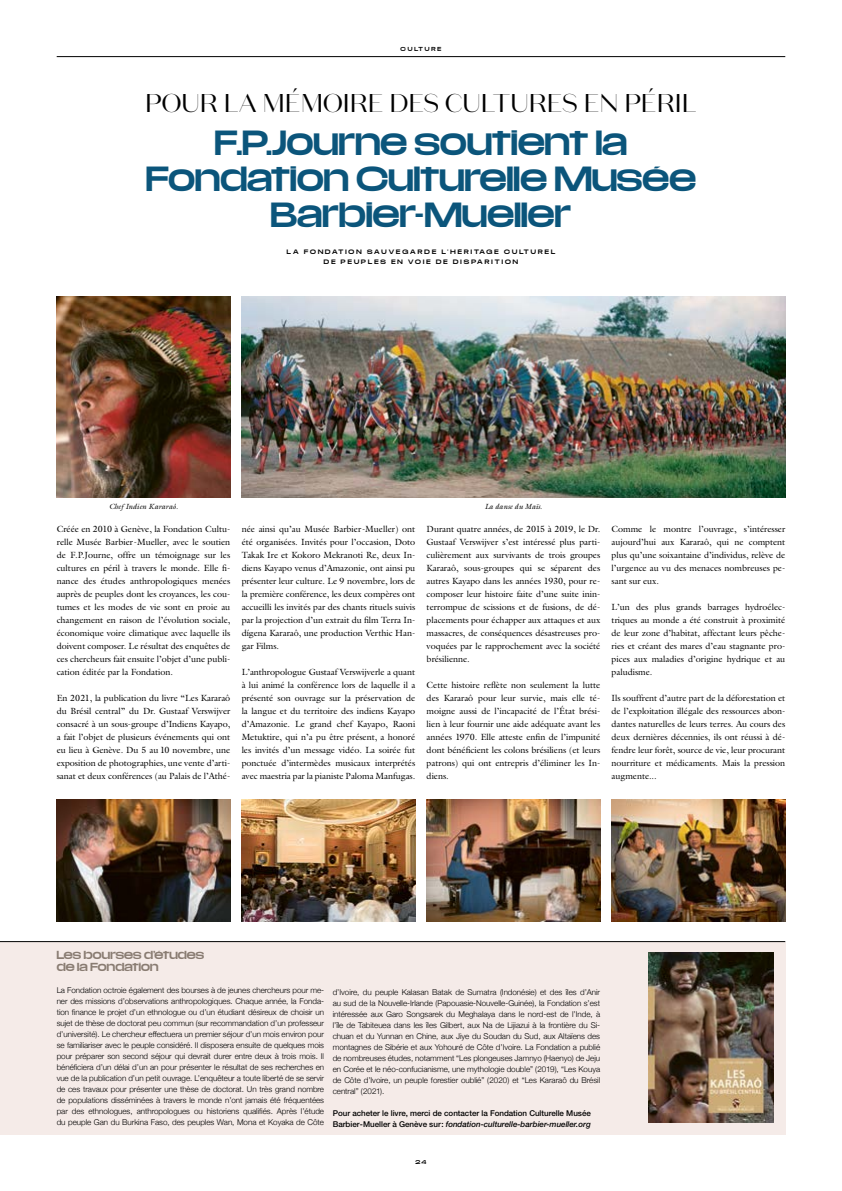
<style>
.page{position:relative;width:842px;height:1191px;background:#fff}
.page>*{position:absolute;margin:0;border:0;box-sizing:border-box;transform-origin:0 0}
.t1{font:30px/36px "Media Sans Extended";letter-spacing:.01em;color:#0b557b;text-align:center}
.t2{font:25.7px "Domaine Sans Display";color:#000}
.t3{font:10px/12px "Media Sans Extended";letter-spacing:.015em;color:#897c72}
.t4{font:9px/13px "Galliard";letter-spacing:-.005em;color:#000;text-align:justify}
.t5{font:300 8px/11px "Helvetica Neue";letter-spacing:-.005em;color:#000;text-align:justify}
.t6{font:500 8px/11px "Helvetica Neue";letter-spacing:-.005em;color:#000}
.t7{font:italic 7.5px "Galliard";color:#000}
.t8{font:5.5px/10px "Media Sans Extended";letter-spacing:.38em;color:#000;text-align:center}
.t9{font:5px "Media Sans Extended";letter-spacing:.38em;color:#000}
.t10{font:4.8px "Media Sans Extended";color:#000}
.s1{font-style:italic}
</style>
<div class="page">
<hr style="left:57px;top:56px;width:728px;height:1px;background:#000">
<img style="left:57px;top:799px;width:173px;height:122px">
<img style="left:612px;top:799px;width:173px;height:122px">
<img style="left:242px;top:799px;width:173px;height:122px">
<img style="left:427px;top:799px;width:173px;height:122px">
<div style="left:0;top:941px;width:785px;height:193px;background:#f5ebe8"></div>
<img style="left:648px;top:952px;width:125px;height:170px">
<hr style="left:0;top:941px;width:785px;height:1px;background:#000">
<img style="left:57px;top:297px;width:173px;height:200px">
<img style="left:242px;top:297px;width:543px;height:200px">
<p class="t9" style="left:401px;top:46px;width:42px">CULTURE</p>
<h2 class="t2" style="left:145px;top:87px;width:553px">POUR LA MÉMOIRE DES CULTURES EN PÉRIL</h2>
<h1 class="t1" style="left:146px;top:124px;width:551px">F.P.Journe soutient la<br>Fondation Culturelle Musée<br>Barbier-Mueller</h1>
<p class="t8" style="left:287px;top:247px;width:270px">LA FONDATION SAUVEGARDE L'HÉRITAGE CULTUREL<br>DE PEUPLES EN VOIE DE DISPARITION</p>
<p class="t7" style="left:109px;top:502px;width:70px">Chef Indien Kararaô.</p>
<p class="t7" style="left:485px;top:502px;width:59px">La danse du Maïs.</p>
<p class="t4" style="left:57px;top:522px;width:175px">Créée en 2010 à Genève, la Fondation Cultu&shy;relle Musée Barbier-Mueller, avec le soutien de F.P.Journe, offre un témoignage sur les cultures en péril à travers le monde. Elle fi&shy;nance des études anthropologiques menées auprès de peuples dont les croyances, les cou&shy;tumes et les modes de vie sont en proie au changement en raison de l’évolution sociale, économique voire climatique avec laquelle ils doivent composer. Le résultat des enquêtes de ces chercheurs fait ensuite l’objet d’une publi&shy;cation éditée par la Fondation.</p>
<p class="t4" style="left:57px;top:691px;width:175px">En 2021, la publication du livre “Les Kararaô du Brésil central” du Dr. Gustaaf Verswijver consacré à un sous-groupe d’Indiens Kayapo, a fait l’objet de plusieurs événements qui ont eu lieu à Genève. Du 5 au 10 novembre, une exposition de photographies, une vente d’arti&shy;sanat et deux conférences (au Palais de l’Athé-</p>
<p class="t4" style="left:242px;top:522px;width:175px">née ainsi qu’au Musée Barbier-Mueller) ont été organisées. Invités pour l’occasion, Doto Takak Ire et Kokoro Mekranoti Re, deux In&shy;diens Kayapo venus d’Amazonie, ont ainsi pu présenter leur culture. Le 9 novembre, lors de la première conférence, les deux compères ont accueilli les invités par des chants rituels suivis par la projection d’un extrait du film Terra In&shy;dígena Kararaô, une production Verthic Han&shy;gar Films.</p>
<p class="t4" style="left:242px;top:665px;width:175px">L’anthropologue Gustaaf Verswijverle a quant à lui animé la conférence lors de laquelle il a présenté son ouvrage sur la préservation de la langue et du territoire des indiens Kayapo d’Amazonie. Le grand chef Kayapo, Raoni Metuktire, qui n’a pu être présent, a honoré les invités d’un message vidéo. La soirée fut ponctuée d’intermèdes musicaux interprétés avec maestria par la pianiste Paloma Manfugas.</p>
<p class="t4" style="left:427px;top:522px;width:175px">Durant quatre années, de 2015 à 2019, le Dr.<br>Gustaaf Verswijver s’est intéressé plus parti&shy;culièrement aux survivants de trois groupes Kararaô, sous-groupes qui se séparent des autres Kayapo dans les années 1930, pour re&shy;composer leur histoire faite d’une suite inin&shy;terrompue de scissions et de fusions, de dé&shy;placements pour échapper aux attaques et aux massacres, de conséquences désastreuses pro&shy;voquées par le rapprochement avec la société brésilienne.</p>
<p class="t4" style="left:427px;top:678px;width:175px">Cette histoire reflète non seulement la lutte des Kararaô pour leur survie, mais elle té&shy;moigne aussi de l’incapacité de l’État brési&shy;lien à leur fournir une aide adéquate avant les années 1970. Elle atteste enfin de l’impunité dont bénéficient les colons brésiliens (et leurs patrons) qui ont entrepris d’éliminer les In&shy;diens.</p>
<p class="t4" style="left:612px;top:522px;width:175px">Comme le montre l’ouvrage, s’intéresser aujourd’hui aux Kararaô, qui ne comptent plus qu’une soixantaine d’individus, relève de l’urgence au vu des menaces nombreuses pe&shy;sant sur eux.</p>
<p class="t4" style="left:612px;top:600px;width:175px">L’un des plus grands barrages hydroélec&shy;triques au monde a été construit à proximité de leur zone d’habitat, affectant leurs pêche&shy;ries et créant des mares d’eau stagnante pro&shy;pices aux maladies d’origine hydrique et au paludisme.</p>
<p class="t4" style="left:612px;top:691px;width:175px">Ils souffrent d’autre part de la déforestation et de l’exploitation illégale des ressources abon&shy;dantes naturelles de leurs terres. Au cours des deux dernières décennies, ils ont réussi à dé&shy;fendre leur forêt, source de vie, leur procurant nourriture et médicaments. Mais la pression augmente...</p>
<p class="t3" style="left:57px;top:948px;width:149px">Les bourses d’études de la Fondation</p>
<p class="t5" style="left:57px;top:984px;width:269px">La Fondation octroie également des bourses à de jeunes chercheurs pour me&shy;ner des missions d’observations anthropologiques. Chaque année, la Fonda&shy;tion finance le projet d’un ethnologue ou d’un étudiant désireux de choisir un sujet de thèse de doctorat peu commun (sur recommandation d’un professeur d’université). Le chercheur effectuera un premier séjour d’un mois environ pour se familiariser avec le peuple considéré. Il disposera ensuite de quelques mois pour préparer son second séjour qui devrait durer entre deux à trois mois. Il bénéficiera d’un délai d’un an pour présenter le résultat de ses recherches en vue de la publication d’un petit ouvrage. L’enquêteur a toute liberté de se servir de ces travaux pour présenter une thèse de doctorat. Un très grand nombre de populations disséminées à travers le monde n’ont jamais été fréquentées par des ethnologues, anthropologues ou historiens qualifiés. Après l’étude du peuple Gan du Burkina Faso, des peuples Wan, Mona et Koyaka de Côte</p>
<p class="t5" style="left:333px;top:985px;width:269px">d’Ivoire, du peuple Kalasan Batak de Sumatra (Indonésie) et des îles d’Anir au sud de la Nouvelle-Irlande (Papouasie-Nouvelle-Guinée), la Fondation s’est intéressée aux Garo Songsarek du Meghalaya dans le nord-est de l’Inde, à l’île de Tabiteuea dans les îles Gilbert, aux Na de Lijiazui à la frontière du Si&shy;chuan et du Yunnan en Chine, aux Jiye du Soudan du Sud, aux Altaïens des montagnes de Sibérie et aux Yohouré de Côte d’Ivoire. La Fondation a publié de nombreuses études, notamment “Les plongeuses Jamnyo (Haenyo) de Jeju en Corée et le néo-confucianisme, une mythologie double” (2019), “Les Kouya de Côte d’Ivoire, un peuple forestier oublié” (2020) et “Les Kararaô du Brésil central” (2021).</p>
<p class="t6" style="left:333px;top:1107px;width:260px">Pour acheter le livre, merci de contacter la Fondation Culturelle Musée<br>Barbier-Mueller à Genève sur: <span class="s1">fondation-culturelle-barbier-mueller.org</span></p>
<p class="t10" style="left:415px;top:1159px;width:13px">2 4</p>
</div>
